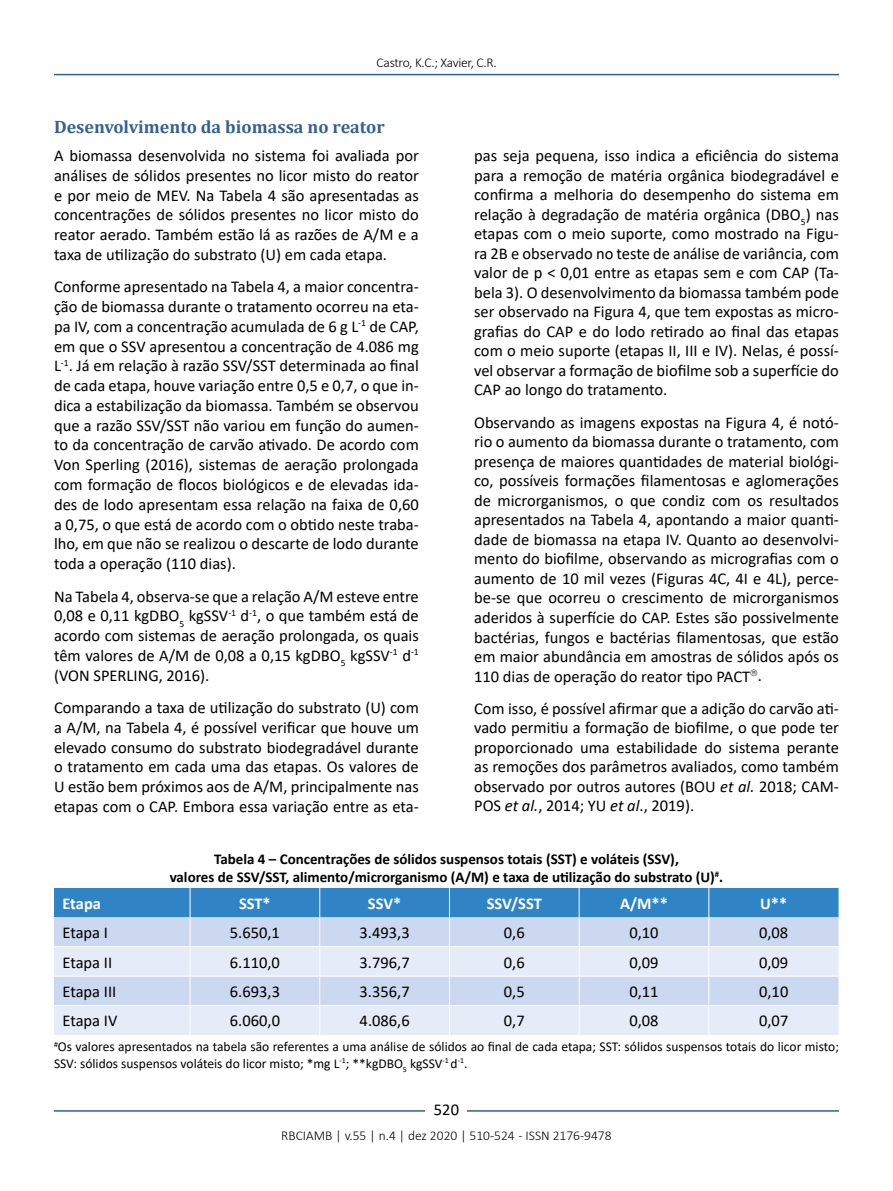
<style>
.page{position:relative;width:893px;height:1191px;background:#fff}
.page>*{position:absolute;margin:0;border:0;box-sizing:border-box;transform-origin:0 0}
.t1{font:700 18px "Cambria";color:#365f92}
.t2{font:16.5px/19.5px "Calibri";color:#000;text-align:justify}
.t3{font:700 16.5px "Calibri";letter-spacing:-.005em;color:#fff}
.t4{font:700 15px/18px "Calibri";color:#000;text-align:center}
.t5{font:13.5px/16.2px "Calibri";color:#000}
.t6{font:300 13.5px "Calibri";color:#000}
.t7{font:300 13.5px "Calibri";letter-spacing:-.02em;color:#000}
.s1{font-style:italic}
</style>
<div class="page">
<hr style="left:54px;top:74px;width:785px;height:1px;background:#365f92">
<hr style="left:54px;top:1110px;width:785px;height:1px;background:#365f92">
<div style="left:426px;top:1096px;width:41px;height:26px;background:#fff"></div>
<svg style="left:54px;top:888px;width:784px;height:147px;background:#b8cfeb"></svg>
<p class="t7" style="left:377px;top:54px;width:122px">Castro, K.C.; Xavier, C.R.</p>
<p class="t1" style="left:54px;top:114px;width:332px">Desenvolvimento da biomassa no reator</p>
<p class="t2" style="left:54px;top:145px;width:366px">A biomassa desenvolvida no sistema foi avaliada por análises de sólidos presentes no licor misto do reator e por meio de MEV. Na Tabela 4 são apresentadas as concentrações de sólidos presentes no licor misto do reator aerado. Também estão lá as razões de A/M e a taxa de utilização do substrato (U) em cada etapa.</p>
<p class="t2" style="left:54px;top:277px;width:366px">Conforme apresentado na Tabela 4, a maior concentra&shy;ção de biomassa durante o tratamento ocorreu na eta&shy;pa IV, com a concentração acumulada de 6 g L<sup>-1</sup> de CAP, em que o SSV apresentou a concentração de 4.086 mg L<sup>-1</sup>. Já em relação à razão SSV/SST determinada ao final de cada etapa, houve variação entre 0,5 e 0,7, o que in&shy;dica a estabilização da biomassa. Também se observou que a razão SSV/SST não variou em função do aumen&shy;to da concentração de carvão ativado. De acordo com Von Sperling (2016), sistemas de aeração prolongada com formação de flocos biológicos e de elevadas ida&shy;des de lodo apresentam essa relação na faixa de 0,60 a 0,75, o que está de acordo com o obtido neste traba&shy;lho, em que não se realizou o descarte de lodo durante toda a operação (110 dias).</p>
<p class="t2" style="left:54px;top:586px;width:366px">Na Tabela 4, observa-se que a relação A/M esteve entre 0,08 e 0,11 kgDBO<sub>5</sub> kgSSV<sup>-1</sup> d<sup>-1</sup>, o que também está de acordo com sistemas de aeração prolongada, os quais têm valores de A/M de 0,08 a 0,15 kgDBO<sub>5</sub> kgSSV<sup>-1</sup> d<sup>-1 </sup>(VON SPERLING, 2016).</p>
<p class="t2" style="left:54px;top:697px;width:366px">Comparando a taxa de utilização do substrato (U) com a A/M, na Tabela 4, é possível verificar que houve um elevado consumo do substrato biodegradável durante o tratamento em cada uma das etapas. Os valores de U estão bem próximos aos de A/M, principalmente nas etapas com o CAP. Embora essa variação entre as eta-</p>
<p class="t2" style="left:474px;top:145px;width:366px">pas seja pequena, isso indica a eficiência do sistema para a remoção de matéria orgânica biodegradável e confirma a melhoria do desempenho do sistema em relação à degradação de matéria orgânica (DBO<sub>5</sub>) nas etapas com o meio suporte, como mostrado na Figu&shy;ra 2B e observado no teste de análise de variância, com valor de p &lt; 0,01 entre as etapas sem e com CAP (Ta&shy;bela 3). O desenvolvimento da biomassa também pode ser observado na Figura 4, que tem expostas as micro&shy;grafias do CAP e do lodo retirado ao final das etapas com o meio suporte (etapas II, III e IV). Nelas, é possí&shy;vel observar a formação de biofilme sob a superfície do CAP ao longo do tratamento.</p>
<p class="t2" style="left:474px;top:412px;width:366px">Observando as imagens expostas na Figura 4, é notó&shy;rio o aumento da biomassa durante o tratamento, com presença de maiores quantidades de material biológi&shy;co, possíveis formações filamentosas e aglomerações de microrganismos, o que condiz com os resultados apresentados na Tabela 4, apontando a maior quanti&shy;dade de biomassa na etapa IV. Quanto ao desenvolvi&shy;mento do biofilme, observando as micrografias com o aumento de 10 mil vezes (Figuras 4C, 4I e 4L), perce&shy;be-se que ocorreu o crescimento de microrganismos aderidos à superfície do CAP. Estes são possivelmente bactérias, fungos e bactérias filamentosas, que estão em maior abundância em amostras de sólidos após os 110 dias de operação do reator tipo PACT .</p>
<p class="t2" style="left:474px;top:698px;width:366px">Com isso, é possível afirmar que a adição do carvão ati&shy;vado permitiu a formação de biofilme, o que pode ter proporcionado uma estabilidade do sistema perante as remoções dos parâmetros avaliados, como também observado por outros autores (BOU <span class="s1">et al.</span> 2018; CAM-POS <span class="s1">et al.</span>, 2014; YU <span class="s1">et al</span>., 2019).</p>
<p class="t4" style="left:170px;top:849px;width:555px">Tabela 4 – Concentrações de sólidos suspensos totais (SST) e voláteis (SSV),<br>valores de SSV/SST, alimento/microrganismo (A/M) e taxa de utilização do substrato (U)<sup>#</sup>.</p>
<p class="t3" style="left:63px;top:891px;width:40px">Etapa</p>
<p class="t3" style="left:239px;top:891px;width:33px">SST*</p>
<p class="t3" style="left:368px;top:891px;width:35px">SSV*</p>
<p class="t3" style="left:487px;top:891px;width:57px">SSV/SST</p>
<p class="t3" style="left:620px;top:891px;width:49px">A/M**</p>
<p class="t3" style="left:760px;top:891px;width:29px">U**</p>
<p class="t2" style="left:63px;top:922px;width:47px">Etapa I</p>
<p class="t2" style="left:230px;top:922px;width:52px">5.650,1</p>
<p class="t2" style="left:360px;top:922px;width:52px">3.493,3</p>
<p class="t2" style="left:504px;top:922px;width:22px">0,6</p>
<p class="t2" style="left:629px;top:922px;width:31px">0,10</p>
<p class="t2" style="left:759px;top:922px;width:31px">0,08</p>
<p class="t2" style="left:63px;top:952px;width:51px">Etapa II</p>
<p class="t2" style="left:230px;top:952px;width:52px">6.110,0</p>
<p class="t2" style="left:360px;top:952px;width:52px">3.796,7</p>
<p class="t2" style="left:504px;top:952px;width:22px">0,6</p>
<p class="t2" style="left:629px;top:952px;width:31px">0,09</p>
<p class="t2" style="left:759px;top:952px;width:31px">0,09</p>
<p class="t2" style="left:63px;top:981px;width:55px">Etapa III</p>
<p class="t2" style="left:230px;top:981px;width:52px">6.693,3</p>
<p class="t2" style="left:360px;top:981px;width:52px">3.356,7</p>
<p class="t2" style="left:504px;top:981px;width:22px">0,5</p>
<p class="t2" style="left:629px;top:981px;width:31px">0,11</p>
<p class="t2" style="left:759px;top:981px;width:31px">0,10</p>
<p class="t2" style="left:63px;top:1010px;width:56px">Etapa IV</p>
<p class="t2" style="left:230px;top:1010px;width:52px">6.060,0</p>
<p class="t2" style="left:360px;top:1010px;width:52px">4.086,6</p>
<p class="t2" style="left:504px;top:1010px;width:22px">0,7</p>
<p class="t2" style="left:629px;top:1010px;width:31px">0,08</p>
<p class="t2" style="left:759px;top:1010px;width:31px">0,07</p>
<p class="t5" style="left:54px;top:1038px;width:786px"><sup>#</sup>Os valores apresentados na tabela são referentes a uma análise de sólidos ao final de cada etapa; SST: sólidos suspensos totais do licor misto;<br>SSV: sólidos suspensos voláteis do licor misto; *mg L<sup>-1</sup>; **kgDBO<sub>5</sub> kgSSV<sup>-1</sup> d<sup>‑1</sup>.</p>
<p class="t2" style="left:434px;top:1099px;width:27px">520</p>
<p class="t6" style="left:281px;top:1126px;width:332px">RBCIAMB | v.55 | n.4 | dez 2020 | 510-524 - ISSN 2176-9478</p>
</div>
